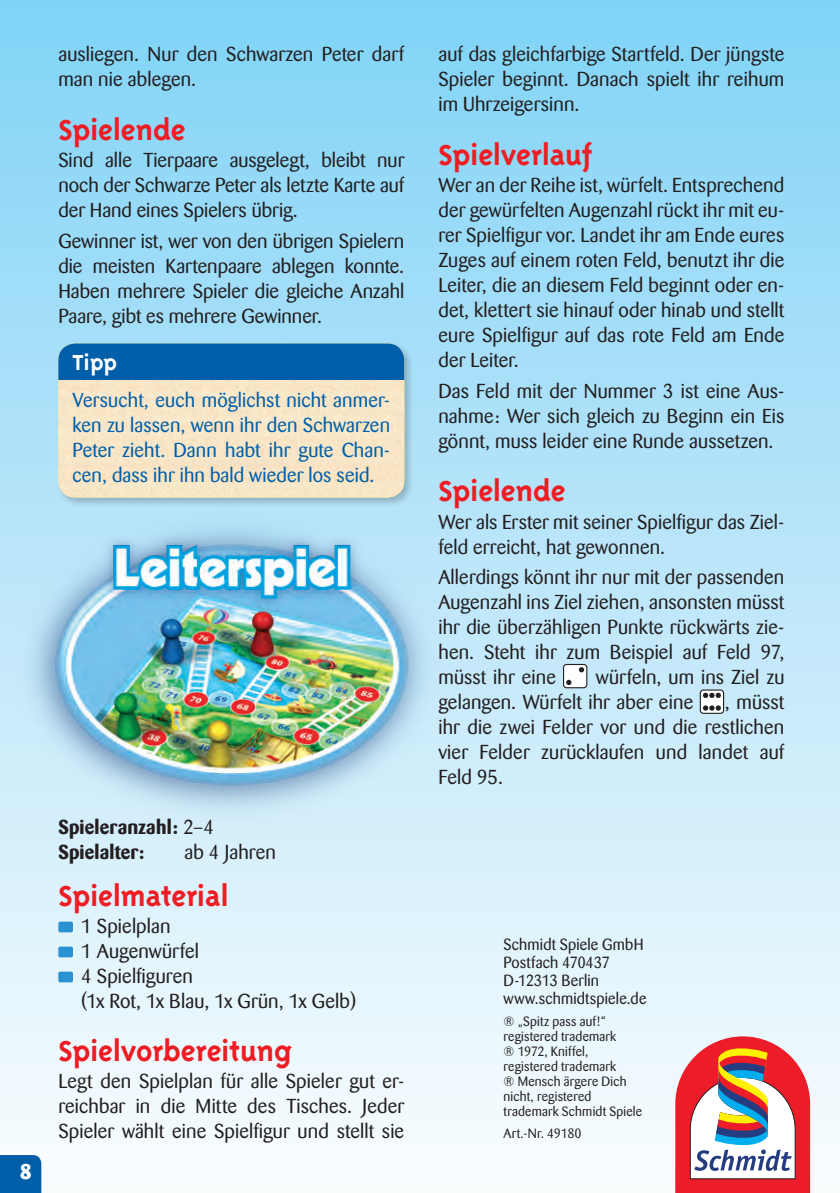
<style>
.page{position:relative;width:840px;height:1193px;background:#fff}
.page>*{position:absolute;margin:0;border:0;box-sizing:border-box;transform-origin:0 0}
.t1{font:700 33px "Triplex";letter-spacing:-.01em;color:#ee1d23}
.t2{font:700 25px "Triplex";color:#fff}
.t3{font:800 21px "Barmeno";color:#fff}
.t4{font:20px/25px "Barmeno";letter-spacing:.005em;color:#231f20;text-align:justify}
.t5{font:20px/25px "Barmeno";letter-spacing:.005em;color:#015faa;text-align:justify}
.t6{font:700 20px/25px "Barmeno";letter-spacing:.01em;color:#231f20}
.t7{font:16px/18px "Barmeno";letter-spacing:.01em;color:#231f20}
.t8{font:13.4px/15px "Barmeno";letter-spacing:.015em;color:#231f20}
.t9{font:13.4px "Barmeno";letter-spacing:-.005em;color:#231f20}
.s1{font-weight:400}
</style>
<div class="page">
<div style="left:0;top:0;width:840px;height:1192px;background:linear-gradient(to bottom,#81d3f6,#fbfcfe)"></div>
<div style="left:58px;top:921px;width:15px;height:11px;background:#2a92d0;border-radius:2px"></div>
<div style="left:58px;top:946px;width:15px;height:11px;background:#2a92d0;border-radius:2px"></div>
<div style="left:58px;top:971px;width:15px;height:11px;background:#2a92d0;border-radius:2px"></div>
<div style="left:563px;top:664px;width:24px;height:23px;background:#fff;border-radius:3px"></div>
<div style="left:563px;top:663px;width:24px;height:25px;border:1px solid #231f20;border-radius:3px"></div>
<svg style="left:566px;top:679px;width:5px;height:6px"></svg>
<svg style="left:579px;top:667px;width:5px;height:5px"></svg>
<div style="left:700px;top:690px;width:23px;height:23px;background:#fff;border-radius:3px"></div>
<div style="left:699px;top:689px;width:25px;height:24px;border:1px solid #231f20;border-radius:3px"></div>
<svg style="left:703px;top:692px;width:18px;height:6px"></svg>
<svg style="left:703px;top:705px;width:18px;height:5px"></svg>
<div style="left:56px;top:341px;width:359px;height:167px;background:#231f20;opacity:.25"></div>
<div style="left:58px;top:380px;width:346px;height:79px;background:#f8e6c7"></div>
<div style="left:58px;top:343px;width:346px;height:37px;background:#015faa"></div>
<img style="left:14px;top:459px;width:427px;height:367px">
<svg style="left:675px;top:1036px;width:135px;height:156px"></svg>
<svg style="left:0;top:0;width:3px;height:5px"></svg>
<div style="left:0;top:1154px;width:41px;height:39px;background:#015faa"></div>
<p class="t4" style="left:58px;top:42px;width:347px">ausliegen. Nur den Schwarzen Peter darf man nie ablegen.</p>
<h1 class="t1" style="left:58px;top:109px;width:129px">Spielende</h1>
<p class="t4" style="left:58px;top:147px;width:347px">Sind alle Tierpaare ausgelegt, bleibt nur noch der Schwarze Peter als letzte Karte auf der Hand eines Spielers übrig.</p>
<p class="t4" style="left:58px;top:228px;width:347px">Gewinner ist, wer von den übrigen Spielern die meisten Kartenpaare ablegen konnte.<br>Haben mehrere Spieler die gleiche Anzahl Paare, gibt es mehrere Gewinner.</p>
<p class="t2" style="left:72px;top:347px;width:46px">Tipp</p>
<p class="t5" style="left:72px;top:387px;width:319px">Versucht, euch möglichst nicht anmer&shy;ken zu lassen, wenn ihr den Schwarzen Peter zieht. Dann habt ihr gute Chan&shy;cen, dass ihr ihn bald wieder los seid.</p>
<p class="t3" style="left:20px;top:1158px;width:13px">8</p>
<p class="t6" style="left:58px;top:814px;width:158px">Spieleranzahl: <span class="s1">2–4<br></span>Spielalter:</p>
<p class="t4" style="left:184px;top:839px;width:93px">ab 4 Jahren</p>
<h1 class="t1" style="left:58px;top:875px;width:172px">Spielmaterial</h1>
<p class="t4" style="left:81px;top:913px;width:277px;text-align:left">1 Spielplan<br>1 Augenwürfel<br>4 Spielfiguren<br>(1x Rot, 1x Blau, 1x Grün, 1x Gelb)</p>
<h1 class="t1" style="left:58px;top:1029px;width:235px">Spielvorbereitung</h1>
<p class="t4" style="left:58px;top:1068px;width:347px">Legt den Spielplan für alle Spieler gut er&shy;reichbar in die Mitte des Tisches. Jeder Spieler wählt eine Spielfigur und stellt sie</p>
<p class="t4" style="left:438px;top:42px;width:347px">auf das gleichfarbige Startfeld. Der jüngste Spieler beginnt. Danach spielt ihr reihum im Uhrzeigersinn.</p>
<h1 class="t1" style="left:438px;top:134px;width:156px">Spielverlauf</h1>
<p class="t4" style="left:438px;top:172px;width:347px">Wer an der Reihe ist, würfelt. Entsprechend der gewürfelten Augenzahl rückt ihr mit eu&shy;rer Spielfigur vor. Landet ihr am Ende eures Zuges auf einem roten Feld, benutzt ihr die Leiter, die an diesem Feld beginnt oder en&shy;det, klettert sie hinauf oder hinab und stellt eure Spielfigur auf das rote Feld am Ende der Leiter.</p>
<p class="t4" style="left:438px;top:378px;width:347px">Das Feld mit der Nummer 3 ist eine Aus&shy;nahme: Wer sich gleich zu Beginn ein Eis gönnt, muss leider eine Runde aussetzen.</p>
<h1 class="t1" style="left:438px;top:470px;width:129px">Spielende</h1>
<p class="t4" style="left:438px;top:509px;width:347px">Wer als Erster mit seiner Spielfigur das Ziel&shy;feld erreicht, hat gewonnen.</p>
<p class="t4" style="left:438px;top:565px;width:347px">Allerdings könnt ihr nur mit der passenden Augenzahl ins Ziel ziehen, ansonsten müsst ihr die überzähligen Punkte rückwärts zie&shy;hen. Steht ihr zum Beispiel auf Feld 97, müsst ihr eine</p>
<p class="t4" style="left:438px;top:665px;width:347px;text-indent:157px">würfeln, um ins Ziel zu gelangen. Würfelt ihr aber eine</p>
<p class="t4" style="left:438px;top:690px;width:347px;text-indent:286px">, müsst ihr die zwei Felder vor und die restlichen vier Felder zurücklaufen und landet auf Feld 95.</p>
<p class="t7" style="left:503px;top:935px;width:144px">Schmidt Spiele GmbH<br>Postfach 470437<br>D-12313 Berlin www.schmidtspiele.de</p>
<p class="t8" style="left:503px;top:1013px;width:140px">® „Spitz pass auf!“ registered trademark<br>® 1972, Kniffel, registered trademark<br>® Mensch ärgere Dich nicht, registered trademark Schmidt Spiele</p>
<p class="t9" style="left:503px;top:1125px;width:79px">Art.-Nr. 49180</p>
</div>
